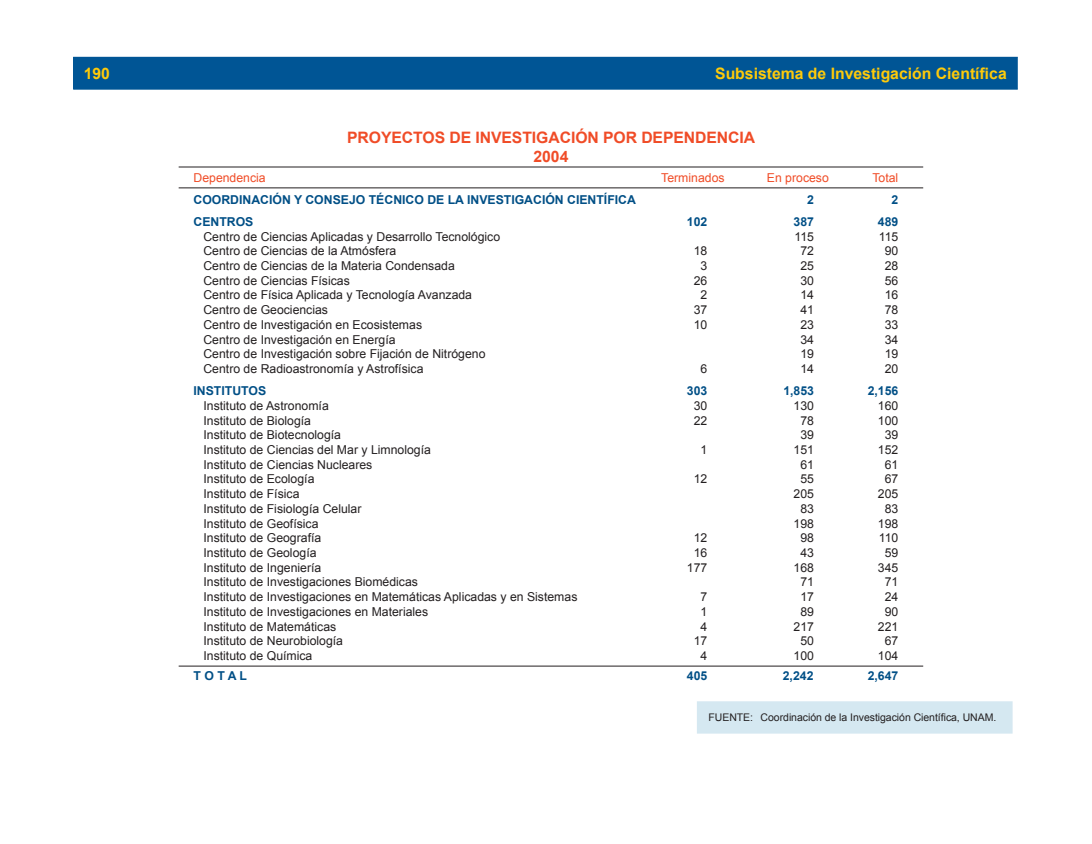
<style>
.page{position:relative;width:1092px;height:844px;background:#fff}
.page>*{position:absolute;margin:0;border:0;box-sizing:border-box;transform-origin:0 0}
.t1{font:700 15.75px/18.9px "Arial";letter-spacing:-.005em;color:#f04c27;text-align:center}
.t2{font:700 15.75px "Arial";color:#feca0a}
.t3{font:12.25px "Arial";color:#231f20}
.t4{font:700 12.25px "Arial";color:#014f86}
.t5{font:12.25px "Arial";color:#f04c27}
.t6{font:10.5px "Arial";letter-spacing:-.005em;color:#231f20}
</style>
<div class="page">
<div style="left:74px;top:57px;width:943px;height:32px;background:#005595"></div>
<hr style="left:179px;top:167px;width:744px;height:1px;background:#231f20">
<hr style="left:179px;top:187px;width:744px;height:1px;background:#231f20">
<hr style="left:179px;top:665px;width:744px;height:1px;background:#231f20">
<div style="left:697px;top:702px;width:314px;height:30px;background:#d5e8f1"></div>
<div style="left:696px;top:701px;width:316px;height:32px;border:2px solid #d5e8f1"></div>
<p class="t2" style="left:84px;top:65px;width:28px">190</p>
<p class="t2" style="left:715px;top:65px;width:293px">Subsistema de Investigación Científica</p>
<p class="t1" style="left:347px;top:128px;width:409px">PROYECTOS DE INVESTIGACIÓN POR DEPENDENCIA<br>2004</p>
<p class="t5" style="left:193px;top:170px;width:74px">Dependencia</p>
<p class="t5" style="left:661px;top:170px;width:65px">Terminados</p>
<p class="t5" style="left:766px;top:170px;width:63px">En proceso</p>
<p class="t5" style="left:872px;top:170px;width:27px">Total</p>
<p class="t4" style="left:193px;top:192px;width:444px">COORDINACIÓN Y CONSEJO TÉCNICO DE LA INVESTIGACIÓN CIENTÍFICA</p>
<p class="t4" style="left:807px;top:192px;width:8px">2</p>
<p class="t4" style="left:891px;top:192px;width:8px">2</p>
<p class="t4" style="left:193px;top:215px;width:61px">CENTROS</p>
<p class="t4" style="left:686px;top:215px;width:22px">102</p>
<p class="t4" style="left:793px;top:215px;width:22px">387</p>
<p class="t4" style="left:877px;top:215px;width:22px">489</p>
<p class="t3" style="left:203px;top:229px;width:298px">Centro de Ciencias Aplicadas y Desarrollo Tecnológico</p>
<p class="t3" style="left:794px;top:229px;width:21px">115</p>
<p class="t3" style="left:878px;top:229px;width:21px">115</p>
<p class="t3" style="left:203px;top:244px;width:194px">Centro de Ciencias de la Atmósfera</p>
<p class="t3" style="left:693px;top:244px;width:15px">18</p>
<p class="t3" style="left:800px;top:244px;width:15px">72</p>
<p class="t3" style="left:884px;top:244px;width:15px">90</p>
<p class="t3" style="left:203px;top:259px;width:253px">Centro de Ciencias de la Materia Condensada</p>
<p class="t3" style="left:700px;top:259px;width:8px">3</p>
<p class="t3" style="left:800px;top:259px;width:15px">25</p>
<p class="t3" style="left:884px;top:259px;width:15px">28</p>
<p class="t3" style="left:203px;top:273px;width:148px">Centro de Ciencias Físicas</p>
<p class="t3" style="left:693px;top:273px;width:15px">26</p>
<p class="t3" style="left:800px;top:273px;width:15px">30</p>
<p class="t3" style="left:884px;top:273px;width:15px">56</p>
<p class="t3" style="left:203px;top:288px;width:270px">Centro de Física Aplicada y Tecnología Avanzada</p>
<p class="t3" style="left:700px;top:288px;width:8px">2</p>
<p class="t3" style="left:800px;top:288px;width:15px">14</p>
<p class="t3" style="left:884px;top:288px;width:15px">16</p>
<p class="t3" style="left:203px;top:303px;width:126px">Centro de Geociencias</p>
<p class="t3" style="left:693px;top:303px;width:15px">37</p>
<p class="t3" style="left:800px;top:303px;width:15px">41</p>
<p class="t3" style="left:884px;top:303px;width:15px">78</p>
<p class="t3" style="left:203px;top:317px;width:220px">Centro de Investigación en Ecosistemas</p>
<p class="t3" style="left:693px;top:317px;width:15px">10</p>
<p class="t3" style="left:800px;top:317px;width:15px">23</p>
<p class="t3" style="left:884px;top:317px;width:15px">33</p>
<p class="t3" style="left:203px;top:332px;width:194px">Centro de Investigación en Energía</p>
<p class="t3" style="left:800px;top:332px;width:15px">34</p>
<p class="t3" style="left:884px;top:332px;width:15px">34</p>
<p class="t3" style="left:203px;top:347px;width:283px">Centro de Investigación sobre Fijación de Nitrógeno</p>
<p class="t3" style="left:800px;top:347px;width:15px">19</p>
<p class="t3" style="left:884px;top:347px;width:15px">19</p>
<p class="t3" style="left:203px;top:362px;width:221px">Centro de Radioastronomía y Astrofísica</p>
<p class="t3" style="left:700px;top:362px;width:8px">6</p>
<p class="t3" style="left:800px;top:362px;width:15px">14</p>
<p class="t3" style="left:884px;top:362px;width:15px">20</p>
<p class="t4" style="left:193px;top:384px;width:74px">INSTITUTOS</p>
<p class="t4" style="left:686px;top:384px;width:22px">303</p>
<p class="t4" style="left:783px;top:384px;width:32px">1,853</p>
<p class="t4" style="left:867px;top:384px;width:32px">2,156</p>
<p class="t3" style="left:203px;top:398px;width:127px">Instituto de Astronomía</p>
<p class="t3" style="left:693px;top:398px;width:15px">30</p>
<p class="t3" style="left:793px;top:398px;width:22px">130</p>
<p class="t3" style="left:877px;top:398px;width:22px">160</p>
<p class="t3" style="left:203px;top:413px;width:109px">Instituto de Biología</p>
<p class="t3" style="left:693px;top:413px;width:15px">22</p>
<p class="t3" style="left:800px;top:413px;width:15px">78</p>
<p class="t3" style="left:877px;top:413px;width:22px">100</p>
<p class="t3" style="left:203px;top:428px;width:139px">Instituto de Biotecnología</p>
<p class="t3" style="left:800px;top:428px;width:15px">39</p>
<p class="t3" style="left:884px;top:428px;width:15px">39</p>
<p class="t3" style="left:203px;top:442px;width:229px">Instituto de Ciencias del Mar y Limnología</p>
<p class="t3" style="left:700px;top:442px;width:8px">1</p>
<p class="t3" style="left:793px;top:442px;width:22px">151</p>
<p class="t3" style="left:877px;top:442px;width:22px">152</p>
<p class="t3" style="left:203px;top:457px;width:170px">Instituto de Ciencias Nucleares</p>
<p class="t3" style="left:800px;top:457px;width:15px">61</p>
<p class="t3" style="left:884px;top:457px;width:15px">61</p>
<p class="t3" style="left:203px;top:472px;width:112px">Instituto de Ecología</p>
<p class="t3" style="left:693px;top:472px;width:15px">12</p>
<p class="t3" style="left:800px;top:472px;width:15px">55</p>
<p class="t3" style="left:884px;top:472px;width:15px">67</p>
<p class="t3" style="left:203px;top:487px;width:98px">Instituto de Física</p>
<p class="t3" style="left:793px;top:487px;width:22px">205</p>
<p class="t3" style="left:877px;top:487px;width:22px">205</p>
<p class="t3" style="left:203px;top:501px;width:159px">Instituto de Fisiología Celular</p>
<p class="t3" style="left:800px;top:501px;width:15px">83</p>
<p class="t3" style="left:884px;top:501px;width:15px">83</p>
<p class="t3" style="left:203px;top:516px;width:117px">Instituto de Geofísica</p>
<p class="t3" style="left:793px;top:516px;width:22px">198</p>
<p class="t3" style="left:877px;top:516px;width:22px">198</p>
<p class="t3" style="left:203px;top:531px;width:119px">Instituto de Geografía</p>
<p class="t3" style="left:693px;top:531px;width:15px">12</p>
<p class="t3" style="left:800px;top:531px;width:15px">98</p>
<p class="t3" style="left:878px;top:531px;width:21px">110</p>
<p class="t3" style="left:203px;top:545px;width:115px">Instituto de Geología</p>
<p class="t3" style="left:693px;top:545px;width:15px">16</p>
<p class="t3" style="left:800px;top:545px;width:15px">43</p>
<p class="t3" style="left:884px;top:545px;width:15px">59</p>
<p class="t3" style="left:203px;top:560px;width:119px">Instituto de Ingeniería</p>
<p class="t3" style="left:686px;top:560px;width:22px">177</p>
<p class="t3" style="left:793px;top:560px;width:22px">168</p>
<p class="t3" style="left:877px;top:560px;width:22px">345</p>
<p class="t3" style="left:203px;top:575px;width:216px">Instituto de Investigaciones Biomédicas</p>
<p class="t3" style="left:800px;top:575px;width:15px">71</p>
<p class="t3" style="left:884px;top:575px;width:15px">71</p>
<p class="t3" style="left:203px;top:589px;width:375px">Instituto de Investigaciones en Matemáticas Aplicadas y en Sistemas</p>
<p class="t3" style="left:700px;top:589px;width:8px">7</p>
<p class="t3" style="left:800px;top:589px;width:15px">17</p>
<p class="t3" style="left:884px;top:589px;width:15px">24</p>
<p class="t3" style="left:203px;top:604px;width:226px">Instituto de Investigaciones en Materiales</p>
<p class="t3" style="left:700px;top:604px;width:8px">1</p>
<p class="t3" style="left:800px;top:604px;width:15px">89</p>
<p class="t3" style="left:884px;top:604px;width:15px">90</p>
<p class="t3" style="left:203px;top:619px;width:134px">Instituto de Matemáticas</p>
<p class="t3" style="left:700px;top:619px;width:8px">4</p>
<p class="t3" style="left:793px;top:619px;width:22px">217</p>
<p class="t3" style="left:877px;top:619px;width:22px">221</p>
<p class="t3" style="left:203px;top:634px;width:141px">Instituto de Neurobiología</p>
<p class="t3" style="left:693px;top:634px;width:15px">17</p>
<p class="t3" style="left:800px;top:634px;width:15px">50</p>
<p class="t3" style="left:884px;top:634px;width:15px">67</p>
<p class="t3" style="left:203px;top:648px;width:110px">Instituto de Química</p>
<p class="t3" style="left:700px;top:648px;width:8px">4</p>
<p class="t3" style="left:793px;top:648px;width:22px">100</p>
<p class="t3" style="left:877px;top:648px;width:22px">104</p>
<p class="t4" style="left:193px;top:668px;width:55px">T O T A L</p>
<p class="t4" style="left:686px;top:668px;width:22px">405</p>
<p class="t4" style="left:782px;top:668px;width:32px">2,242</p>
<p class="t4" style="left:867px;top:668px;width:32px">2,647</p>
<p class="t6" style="left:708px;top:711px;width:289px">FUENTE: Coordinación de la Investigación Científica, UNAM.</p>
</div>
